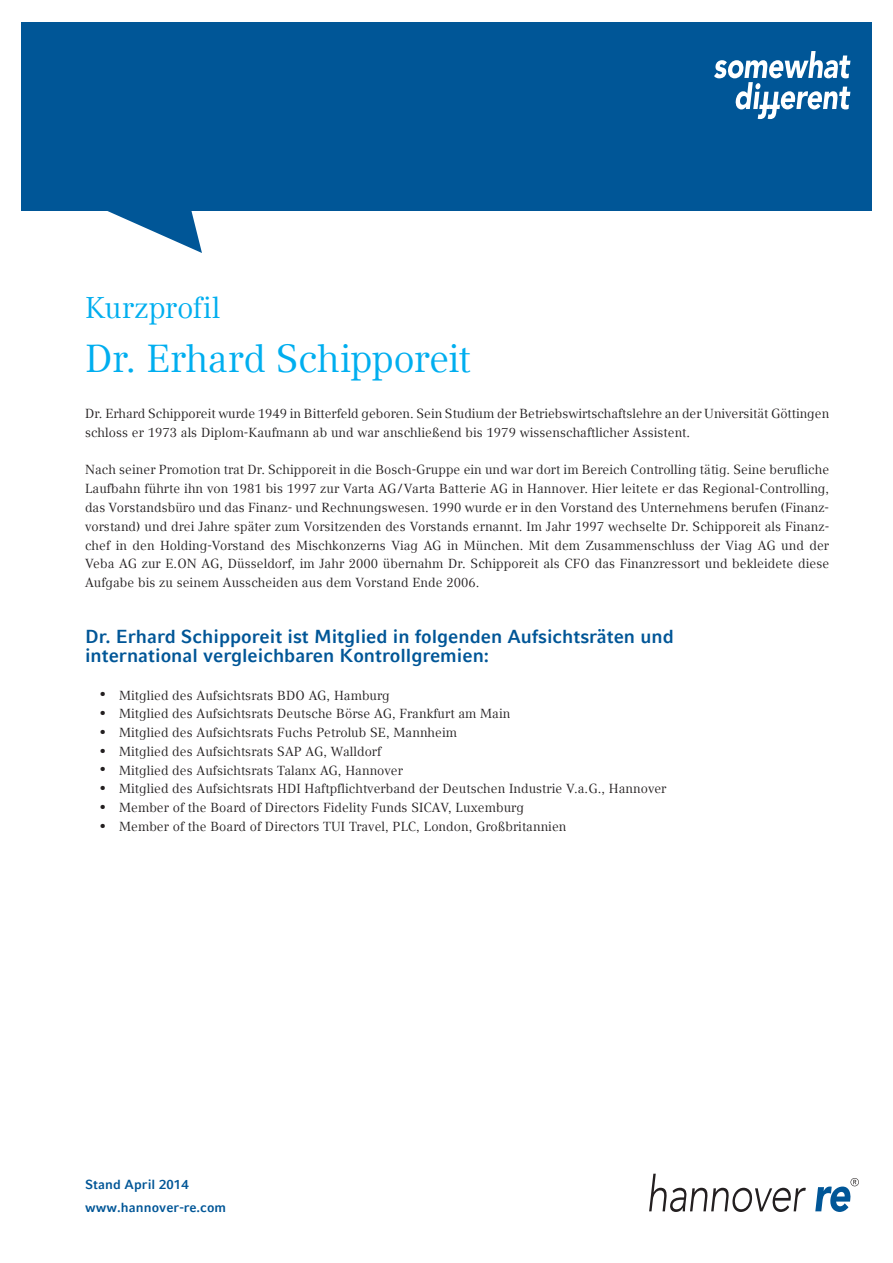
<style>
.page{position:relative;width:893px;height:1263px;background:#fff}
.page>*{position:absolute;margin:0;border:0;box-sizing:border-box;transform-origin:0 0}
.t1{font:39px "Compatil Text LT Com";letter-spacing:-.01em;color:#00aeef}
.t2{font:30px "Compatil Text LT Com";letter-spacing:.01em;color:#00aeef}
.t3{font:700 18.75px/18.8px "Compatil Fact LT Com";color:#005697}
.t4{font:13.2px/18.8px "Compatil Text LT Com";letter-spacing:.005em;color:#231f20}
.t5{font:700 13.2px/22.5px "Compatil Fact LT Com";letter-spacing:.005em;color:#005697}
.s1{font-weight:700;font-size:18px}
</style>
<div class="page">
<svg style="left:649px;top:1174px;width:157px;height:38px"></svg>
<svg style="left:815px;top:1178px;width:44px;height:34px"></svg>
<div style="left:21px;top:22px;width:851px;height:188px;background:#005697"></div>
<svg style="left:106px;top:210px;width:96px;height:43px"></svg>
<svg style="left:714px;top:51px;width:136px;height:68px"></svg>
<h2 class="t2" style="left:85px;top:290px;width:137px">Kurzprofil</h2>
<h1 class="t1" style="left:85px;top:335px;width:387px">Dr. Erhard Schipporeit</h1>
<p class="t4" style="left:85px;top:404px;width:746px">Dr. Erhard Schipporeit wurde 1949 in Bitterfeld geboren. Sein Studium der Betriebswirtschaftslehre an der Universität Göttingen schloss er 1973 als Diplom-Kaufmann ab und war anschließend bis 1979 wissenschaftlicher Assistent.</p>
<p class="t4" style="left:85px;top:461px;width:746px;text-align:justify">Nach seiner Promotion trat Dr. Schipporeit in die Bosch-Gruppe ein und war dort im Bereich Controlling tätig. Seine berufliche Laufbahn führte ihn von 1981 bis 1997 zur Varta AG/Varta Batterie AG in Hannover. Hier leitete er das Regional-Controlling, das Vorstandsbüro und das Finanz- und Rechnungswesen. 1990 wurde er in den Vorstand des Unternehmens berufen (Finanz&shy;vorstand) und drei Jahre später zum Vorsitzenden des Vorstands ernannt. Im Jahr 1997 wechselte Dr. Schipporeit als Finanz&shy;chef in den Holding-Vorstand des Mischkonzerns Viag AG in München. Mit dem Zusammenschluss der Viag AG und der Veba AG zur E.ON AG, Düsseldorf, im Jahr 2000 übernahm Dr. Schipporeit als CFO das Finanzressort und bekleidete diese Aufgabe bis zu seinem Ausscheiden aus dem Vorstand Ende 2006.</p>
<h3 class="t3" style="left:85px;top:627px;width:590px">Dr. Erhard Schipporeit ist Mitglied in folgenden Aufsichtsräten und international vergleichbaren Kontrollgremien:</h3>
<p class="t4" style="left:98px;top:686px;width:294px"><span class="s1">•</span> Mitglied des Aufsichtsrats BDO AG, Hamburg</p>
<p class="t4" style="left:98px;top:704px;width:414px"><span class="s1">•</span> Mitglied des Aufsichtsrats Deutsche Börse AG, Frankfurt am Main</p>
<p class="t4" style="left:98px;top:723px;width:361px"><span class="s1">•</span> Mitglied des Aufsichtsrats Fuchs Petrolub SE, Mannheim</p>
<p class="t4" style="left:98px;top:742px;width:285px"><span class="s1">•</span> Mitglied des Aufsichtsrats SAP AG, Walldorf</p>
<p class="t4" style="left:98px;top:761px;width:307px"><span class="s1">•</span> Mitglied des Aufsichtsrats Talanx AG, Hannover</p>
<p class="t4" style="left:98px;top:779px;width:570px"><span class="s1">•</span> Mitglied des Aufsichtsrats HDI Haftpflichtverband der Deutschen Industrie V.a.G., Hannover</p>
<p class="t4" style="left:98px;top:798px;width:428px"><span class="s1">•</span> Member of the Board of Directors Fidelity Funds SICAV, Luxemburg</p>
<p class="t4" style="left:98px;top:817px;width:470px"><span class="s1">•</span> Member of the Board of Directors TUI Travel, PLC, London, Großbritannien</p>
<p class="t5" style="left:85px;top:1174px;width:143px">Stand April 2014 www.hannover-re.com</p>
</div>
